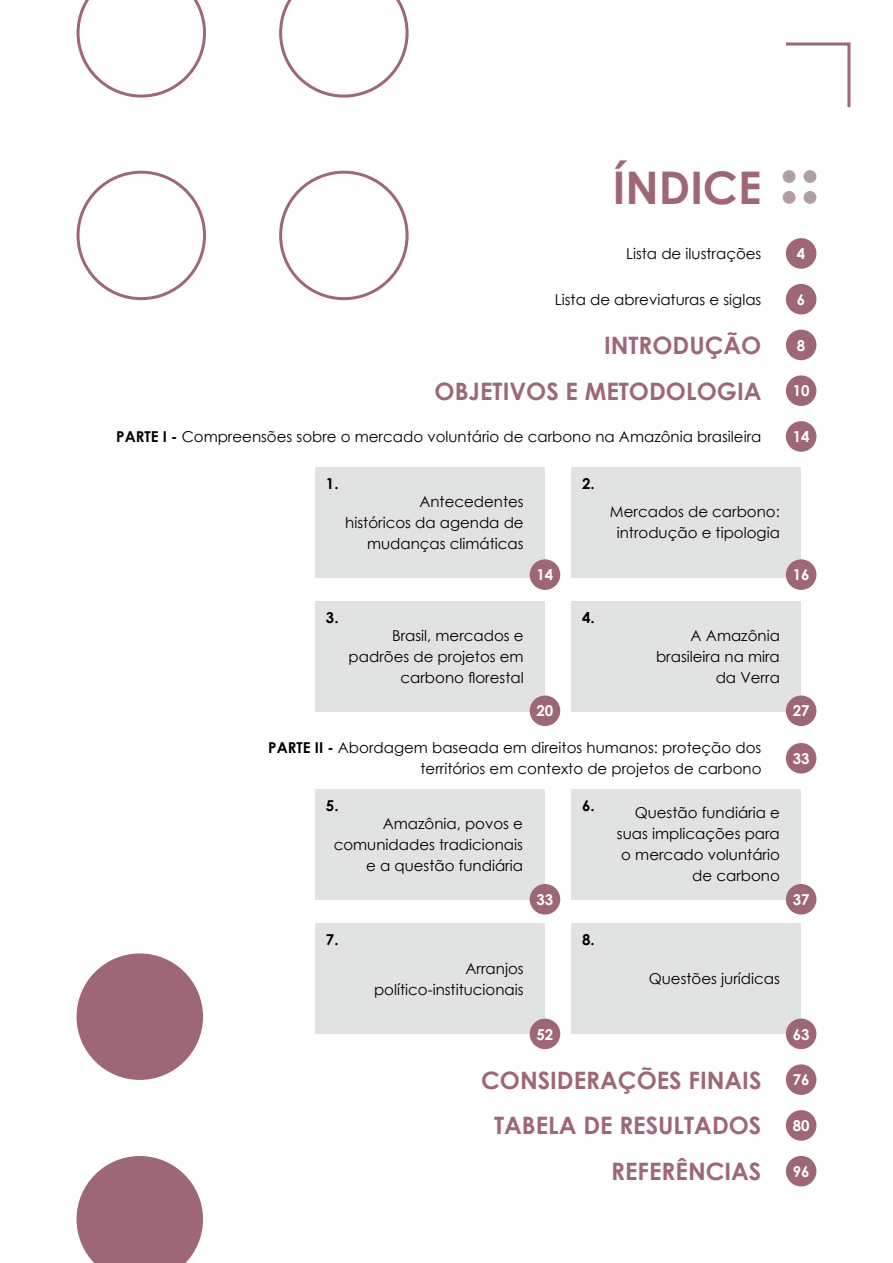
<style>
.page{position:relative;width:893px;height:1263px;background:#fff}
.page>*{position:absolute;margin:0;border:0;box-sizing:border-box;transform-origin:0 0}
.t1{font:700 45px "Century Gothic";color:#9e6775}
.t2{font:700 24px "Century Gothic";color:#9e6775}
.t3{font:15px/21px "Century Gothic";color:#000;text-align:right}
.t4{font:700 15px "Century Gothic";color:#fff}
.t5{font:700 15px "Century Gothic";color:#000}
.s1{font-weight:700}
</style>
<div class="page">
<div style="left:783px;top:170px;width:12px;height:13px;background:#af9fa4;border-radius:50%"></div>
<div style="left:783px;top:191px;width:12px;height:13px;background:#af9fa4;border-radius:50%"></div>
<div style="left:804px;top:170px;width:12px;height:13px;background:#af9fa4;border-radius:50%"></div>
<div style="left:804px;top:191px;width:12px;height:13px;background:#af9fa4;border-radius:50%"></div>
<svg style="left:77px;top:0;width:129px;height:98px"></svg>
<div style="left:77px;top:171px;width:129px;height:129px;border:3px solid #9e6775;border-radius:50%"></div>
<svg style="left:279px;top:0;width:130px;height:98px"></svg>
<div style="left:279px;top:171px;width:130px;height:129px;border:3px solid #9e6775;border-radius:50%"></div>
<svg style="left:77px;top:1156px;width:126px;height:107px"></svg>
<div style="left:77px;top:953px;width:126px;height:127px;background:#9e6775;border-radius:50%"></div>
<svg style="left:786px;top:42px;width:65px;height:65px"></svg>
<div style="left:786px;top:238px;width:30px;height:31px;background:#9e6775;border-radius:50%"></div>
<div style="left:786px;top:330px;width:30px;height:30px;background:#9e6775;border-radius:50%"></div>
<div style="left:786px;top:375px;width:30px;height:31px;background:#9e6775;border-radius:50%"></div>
<div style="left:786px;top:421px;width:30px;height:31px;background:#9e6775;border-radius:50%"></div>
<div style="left:786px;top:743px;width:30px;height:30px;background:#9e6775;border-radius:50%"></div>
<div style="left:786px;top:1064px;width:30px;height:31px;background:#9e6775;border-radius:50%"></div>
<div style="left:786px;top:1156px;width:30px;height:30px;background:#9e6775;border-radius:50%"></div>
<div style="left:786px;top:1110px;width:30px;height:31px;background:#9e6775;border-radius:50%"></div>
<div style="left:571px;top:467px;width:230px;height:110px;background:#e1e2e2"></div>
<div style="left:315px;top:467px;width:230px;height:110px;background:#e1e2e2"></div>
<div style="left:571px;top:601px;width:230px;height:111px;background:#e1e2e2"></div>
<div style="left:315px;top:601px;width:230px;height:111px;background:#e1e2e2"></div>
<div style="left:786px;top:559px;width:30px;height:31px;background:#9e6775;border-radius:50%"></div>
<div style="left:786px;top:695px;width:30px;height:31px;background:#9e6775;border-radius:50%"></div>
<div style="left:530px;top:559px;width:30px;height:31px;background:#9e6775;border-radius:50%"></div>
<div style="left:530px;top:695px;width:30px;height:31px;background:#9e6775;border-radius:50%"></div>
<div style="left:786px;top:284px;width:30px;height:30px;background:#9e6775;border-radius:50%"></div>
<div style="left:571px;top:789px;width:230px;height:110px;background:#e1e2e2"></div>
<div style="left:315px;top:789px;width:230px;height:110px;background:#e1e2e2"></div>
<div style="left:571px;top:923px;width:230px;height:111px;background:#e1e2e2"></div>
<div style="left:315px;top:923px;width:230px;height:111px;background:#e1e2e2"></div>
<div style="left:786px;top:884px;width:30px;height:30px;background:#9e6775;border-radius:50%"></div>
<div style="left:786px;top:1018px;width:30px;height:31px;background:#9e6775;border-radius:50%"></div>
<div style="left:530px;top:884px;width:30px;height:30px;background:#9e6775;border-radius:50%"></div>
<div style="left:530px;top:1018px;width:30px;height:31px;background:#9e6775;border-radius:50%"></div>
<h1 class="t1" style="left:613px;top:153px;width:150px">ÍNDICE</h1>
<p class="t3" style="left:626px;top:243px;width:137px">Lista de ilustrações</p>
<p class="t4" style="left:797px;top:242px;width:10px">4</p>
<p class="t3" style="left:555px;top:289px;width:208px">Lista de abreviaturas e siglas</p>
<p class="t4" style="left:797px;top:288px;width:10px">6</p>
<h2 class="t2" style="left:604px;top:327px;width:159px">INTRODUÇÃO</h2>
<p class="t4" style="left:797px;top:334px;width:10px">8</p>
<h2 class="t2" style="left:435px;top:373px;width:328px">OBJETIVOS E METODOLOGIA</h2>
<p class="t4" style="left:793px;top:379px;width:18px">10</p>
<p class="t3" style="left:116px;top:426px;width:647px"><span class="s1">PARTE I -</span> Compreensões sobre o mercado voluntário de carbono na Amazônia brasileira</p>
<p class="t4" style="left:793px;top:425px;width:18px">14</p>
<p class="t5" style="left:326px;top:472px;width:14px">1.</p>
<p class="t5" style="left:582px;top:472px;width:14px">2.</p>
<p class="t3" style="left:345px;top:491px;width:180px">Antecedentes<br>históricos da agenda de mudanças climáticas</p>
<p class="t3" style="left:610px;top:501px;width:171px;text-align:center">Mercados de carbono: introdução e tipologia</p>
<p class="t4" style="left:537px;top:563px;width:18px">14</p>
<p class="t4" style="left:793px;top:563px;width:18px">16</p>
<p class="t5" style="left:326px;top:607px;width:14px">3.</p>
<p class="t5" style="left:582px;top:607px;width:14px">4.</p>
<p class="t3" style="left:349px;top:625px;width:177px">Brasil, mercados e padrões de projetos em carbono florestal</p>
<p class="t3" style="left:656px;top:625px;width:125px">A Amazônia brasileira na mira da Verra</p>
<p class="t4" style="left:537px;top:700px;width:18px">20</p>
<p class="t4" style="left:793px;top:700px;width:18px">27</p>
<p class="t3" style="left:268px;top:736px;width:495px"><span class="s1">PARTE II -</span> Abordagem baseada em direitos humanos: proteção dos territórios em contexto de projetos de carbono</p>
<p class="t4" style="left:793px;top:747px;width:18px">33</p>
<p class="t5" style="left:326px;top:794px;width:14px">5.</p>
<p class="t5" style="left:582px;top:794px;width:14px">6.</p>
<p class="t3" style="left:334px;top:812px;width:191px">Amazônia, povos e comunidades tradicionais e a questão fundiária</p>
<p class="t3" style="left:617px;top:802px;width:164px">Questão fundiária e suas implicações para o mercado voluntário de carbono</p>
<p class="t4" style="left:537px;top:888px;width:18px">33</p>
<p class="t5" style="left:326px;top:928px;width:14px">7.</p>
<p class="t5" style="left:582px;top:928px;width:14px">8.</p>
<p class="t3" style="left:374px;top:957px;width:151px">Arranjos político-institucionais</p>
<p class="t3" style="left:649px;top:968px;width:133px">Questões jurídicas</p>
<p class="t4" style="left:537px;top:1023px;width:18px">52</p>
<p class="t4" style="left:793px;top:888px;width:18px">37</p>
<p class="t4" style="left:793px;top:1023px;width:18px">63</p>
<h2 class="t2" style="left:481px;top:1062px;width:282px">CONSIDERAÇÕES FINAIS</h2>
<p class="t4" style="left:793px;top:1068px;width:18px">76</p>
<h2 class="t2" style="left:494px;top:1107px;width:269px">TABELA DE RESULTADOS</h2>
<p class="t4" style="left:793px;top:1114px;width:18px">80</p>
<h2 class="t2" style="left:611px;top:1153px;width:152px">REFERÊNCIAS</h2>
<p class="t4" style="left:793px;top:1160px;width:18px">96</p>
</div>
